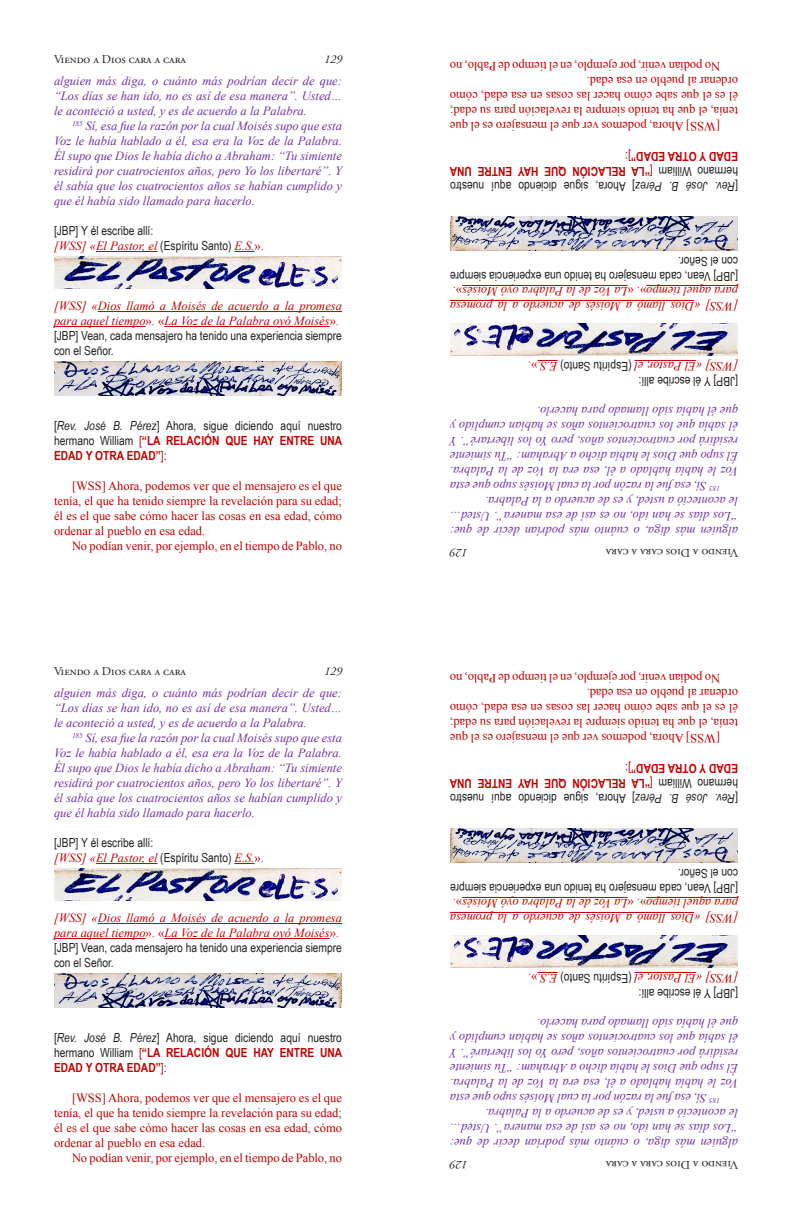
<style>
.page{position:relative;width:792px;height:1224px;background:#fff}
.page>*{position:absolute;margin:0;border:0;box-sizing:border-box;transform-origin:0 0}
.t1{font:italic 12.5px/15px "Times New Roman";color:#7030a0;text-align:justify}
.t2{font:12.5px/15px "Times New Roman";color:#c00000;text-align:justify}
.t3{font:12.5px/15px "Arial Narrow";color:#231f20}
.t4{font:italic 12.5px/15px "Times New Roman";color:#c00000}
.t5{font:12px "Adobe Garamond Pro";color:#231f20}
.t6{font:italic 12px "Adobe Garamond Pro";color:#231f20}
.s1{font-family:"Arial Narrow";font-style:normal;color:#231f20}
.s2{font-style:normal}
.s3{font-weight:700;color:#c00000}
.s4{color:#c00000}
.s5{font-style:italic}
</style>
<div class="page">
<hr style="left:96px;top:251px;width:61px;height:1px;background:#c00000">
<svg style="left:234px;top:251px;width:21px;height:1px"></svg>
<hr style="left:98px;top:311px;width:244px;height:1px;background:#c00000">
<hr style="left:54px;top:326px;width:92px;height:1px;background:#c00000">
<hr style="left:164px;top:326px;width:166px;height:1px;background:#c00000">
<img style="left:54px;top:257px;width:288px;height:31px">
<img style="left:54px;top:361px;width:288px;height:34px">
<hr style="left:635px;top:360px;width:61px;height:1px;background:#c00000">
<svg style="left:537px;top:360px;width:21px;height:1px"></svg>
<hr style="left:450px;top:300px;width:244px;height:1px;background:#c00000">
<hr style="left:646px;top:285px;width:92px;height:1px;background:#c00000">
<hr style="left:462px;top:285px;width:166px;height:1px;background:#c00000">
<img style="left:450px;top:324px;width:288px;height:31px">
<img style="left:450px;top:217px;width:288px;height:34px">
<hr style="left:96px;top:863px;width:61px;height:1px;background:#c00000">
<svg style="left:234px;top:863px;width:21px;height:1px"></svg>
<hr style="left:98px;top:923px;width:244px;height:1px;background:#c00000">
<hr style="left:54px;top:938px;width:92px;height:1px;background:#c00000">
<hr style="left:164px;top:938px;width:166px;height:1px;background:#c00000">
<img style="left:54px;top:869px;width:288px;height:31px">
<img style="left:54px;top:973px;width:288px;height:34px">
<hr style="left:635px;top:972px;width:61px;height:1px;background:#c00000">
<svg style="left:537px;top:972px;width:21px;height:1px"></svg>
<hr style="left:450px;top:912px;width:244px;height:1px;background:#c00000">
<hr style="left:646px;top:897px;width:92px;height:1px;background:#c00000">
<hr style="left:462px;top:897px;width:166px;height:1px;background:#c00000">
<img style="left:450px;top:936px;width:288px;height:31px">
<img style="left:450px;top:829px;width:288px;height:34px">
<p class="t5" style="left:54px;top:52px;width:134px">Viendo a Dios cara a cara</p>
<p class="t6" style="left:324px;top:52px;width:19px">129</p>
<p class="t1" style="left:54px;top:73px;width:290px">alguien más diga, o cuánto más podrían decir de que: “Los días se han ido, no es así de esa manera”. Usted… le aconteció a usted, y es de acuerdo a la Palabra.</p>
<p class="t1" style="left:54px;top:118px;width:290px;text-indent:18px"><sup>185</sup> Sí, esa fue la razón por la cual Moisés supo que esta Voz le había hablado a él, esa era la Voz de la Palabra.<br>Él supo que Dios le había dicho a Abraham: “Tu simiente residirá por cuatrocientos años, pero Yo los libertaré”. Y él sabía que los cuatrocientos años se habían cumplido y que él había sido llamado para hacerlo.</p>
<p class="t3" style="left:54px;top:223px;width:101px">[JBP] Y él escribe allí:</p>
<p class="t4" style="left:54px;top:238px;width:211px">[WSS] «El Pastor, el <span class="s1">(Espíritu Santo)</span> E.S.<span class="s2">».</span></p>
<p class="t4" style="left:54px;top:298px;width:290px">[WSS] «Dios llamó a Moisés de acuerdo a la promesa para aquel tiempo<span class="s2">». «</span>La Voz de la Palabra oyó Moisés<span class="s2">».</span></p>
<p class="t3" style="left:54px;top:328px;width:289px">[JBP] Vean, cada mensajero ha tenido una experiencia siempre con el Señor.</p>
<p class="t2" style="left:720px;top:74px;width:272px;rotate:-180deg">No podían venir, por ejemplo, en el tiempo de Pablo, no</p>
<p class="t2" style="left:738px;top:134px;width:290px;text-indent:18px;rotate:-180deg">[WSS] Ahora, podemos ver que el mensajero es el que tenía, el que ha tenido siempre la revelación para su edad; él es el que sabe cómo hacer las cosas en esa edad, cómo ordenar al pueblo en esa edad.</p>
<p class="t3" style="left:738px;top:179px;width:114px;rotate:-180deg">hermano William<br><span class="s3">EDAD Y OTRA EDAD”</span> :<span class="s4">]</span></p>
<p class="t3" style="left:738px;top:194px;width:290px;text-align:right;rotate:-180deg">[<span class="s5">Rev. José B. Pérez</span>] Ahora, sigue diciendo aquí nuestro <span class="s4">[</span><span class="s3">“LA RELACIÓN QUE HAY ENTRE UNA</span></p>
<p class="t3" style="left:738px;top:284px;width:289px;rotate:-180deg">[JBP] Vean, cada mensajero ha tenido una experiencia siempre con el Señor.</p>
<p class="t4" style="left:738px;top:314px;width:290px;rotate:-180deg">[WSS] «Dios llamó a Moisés de acuerdo a la promesa para aquel tiempo<span class="s2">». «</span>La Voz de la Palabra oyó Moisés<span class="s2">».</span></p>
<p class="t4" style="left:738px;top:374px;width:211px;rotate:-180deg">[WSS] «El Pastor, el <span class="s1">(Espíritu Santo)</span> E.S.<span class="s2">».</span></p>
<p class="t3" style="left:738px;top:389px;width:101px;rotate:-180deg">[JBP] Y él escribe allí:</p>
<p class="t1" style="left:738px;top:494px;width:290px;text-indent:18px;rotate:-180deg"><sup>185</sup> Sí, esa fue la razón por la cual Moisés supo que esta Voz le había hablado a él, esa era la Voz de la Palabra.<br>Él supo que Dios le había dicho a Abraham: “Tu simiente residirá por cuatrocientos años, pero Yo los libertaré”. Y él sabía que los cuatrocientos años se habían cumplido y que él había sido llamado para hacerlo.</p>
<p class="t3" style="left:54px;top:418px;width:290px;text-align:justify">[<span class="s5">Rev. José B. Pérez</span>] Ahora, sigue diciendo aquí nuestro hermano William <span class="s4">[</span><span class="s3">“LA RELACIÓN QUE HAY ENTRE UNA EDAD Y OTRA EDAD”</span><span class="s4">]</span>:</p>
<p class="t2" style="left:54px;top:478px;width:290px;text-indent:18px">[WSS] Ahora, podemos ver que el mensajero es el que tenía, el que ha tenido siempre la revelación para su edad; él es el que sabe cómo hacer las cosas en esa edad, cómo ordenar al pueblo en esa edad.</p>
<p class="t2" style="left:72px;top:538px;width:272px">No podían venir, por ejemplo, en el tiempo de Pablo, no</p>
<p class="t6" style="left:468px;top:560px;width:19px;rotate:-180deg">129</p>
<p class="t5" style="left:738px;top:560px;width:134px;rotate:-180deg">Viendo a Dios cara a cara</p>
<p class="t1" style="left:738px;top:539px;width:290px;rotate:-180deg">alguien más diga, o cuánto más podrían decir de que: “Los días se han ido, no es así de esa manera”. Usted… le aconteció a usted, y es de acuerdo a la Palabra.</p>
<p class="t5" style="left:54px;top:664px;width:134px">Viendo a Dios cara a cara</p>
<p class="t6" style="left:324px;top:664px;width:19px">129</p>
<p class="t1" style="left:54px;top:685px;width:290px">alguien más diga, o cuánto más podrían decir de que: “Los días se han ido, no es así de esa manera”. Usted… le aconteció a usted, y es de acuerdo a la Palabra.</p>
<p class="t1" style="left:54px;top:730px;width:290px;text-indent:18px"><sup>185</sup> Sí, esa fue la razón por la cual Moisés supo que esta Voz le había hablado a él, esa era la Voz de la Palabra.<br>Él supo que Dios le había dicho a Abraham: “Tu simiente residirá por cuatrocientos años, pero Yo los libertaré”. Y él sabía que los cuatrocientos años se habían cumplido y que él había sido llamado para hacerlo.</p>
<p class="t3" style="left:54px;top:835px;width:101px">[JBP] Y él escribe allí:</p>
<p class="t4" style="left:54px;top:850px;width:211px">[WSS] «El Pastor, el <span class="s1">(Espíritu Santo)</span> E.S.<span class="s2">».</span></p>
<p class="t4" style="left:54px;top:910px;width:290px">[WSS] «Dios llamó a Moisés de acuerdo a la promesa para aquel tiempo<span class="s2">». «</span>La Voz de la Palabra oyó Moisés<span class="s2">».</span></p>
<p class="t3" style="left:54px;top:940px;width:289px">[JBP] Vean, cada mensajero ha tenido una experiencia siempre con el Señor.</p>
<p class="t2" style="left:720px;top:686px;width:272px;rotate:-180deg">No podían venir, por ejemplo, en el tiempo de Pablo, no</p>
<p class="t2" style="left:738px;top:746px;width:290px;text-indent:18px;rotate:-180deg">[WSS] Ahora, podemos ver que el mensajero es el que tenía, el que ha tenido siempre la revelación para su edad; él es el que sabe cómo hacer las cosas en esa edad, cómo ordenar al pueblo en esa edad.</p>
<p class="t3" style="left:738px;top:791px;width:114px;rotate:-180deg">hermano William<br><span class="s3">EDAD Y OTRA EDAD”</span> :<span class="s4">]</span></p>
<p class="t3" style="left:738px;top:806px;width:290px;text-align:right;rotate:-180deg">[<span class="s5">Rev. José B. Pérez</span>] Ahora, sigue diciendo aquí nuestro <span class="s4">[</span><span class="s3">“LA RELACIÓN QUE HAY ENTRE UNA</span></p>
<p class="t3" style="left:738px;top:896px;width:289px;rotate:-180deg">[JBP] Vean, cada mensajero ha tenido una experiencia siempre con el Señor.</p>
<p class="t4" style="left:738px;top:926px;width:290px;rotate:-180deg">[WSS] «Dios llamó a Moisés de acuerdo a la promesa para aquel tiempo<span class="s2">». «</span>La Voz de la Palabra oyó Moisés<span class="s2">».</span></p>
<p class="t4" style="left:738px;top:986px;width:211px;rotate:-180deg">[WSS] «El Pastor, el <span class="s1">(Espíritu Santo)</span> E.S.<span class="s2">».</span></p>
<p class="t3" style="left:738px;top:1001px;width:101px;rotate:-180deg">[JBP] Y él escribe allí:</p>
<p class="t1" style="left:738px;top:1106px;width:290px;text-indent:18px;rotate:-180deg"><sup>185</sup> Sí, esa fue la razón por la cual Moisés supo que esta Voz le había hablado a él, esa era la Voz de la Palabra.<br>Él supo que Dios le había dicho a Abraham: “Tu simiente residirá por cuatrocientos años, pero Yo los libertaré”. Y él sabía que los cuatrocientos años se habían cumplido y que él había sido llamado para hacerlo.</p>
<p class="t3" style="left:54px;top:1030px;width:290px;text-align:justify">[<span class="s5">Rev. José B. Pérez</span>] Ahora, sigue diciendo aquí nuestro hermano William <span class="s4">[</span><span class="s3">“LA RELACIÓN QUE HAY ENTRE UNA EDAD Y OTRA EDAD”</span><span class="s4">]</span>:</p>
<p class="t2" style="left:54px;top:1090px;width:290px;text-indent:18px">[WSS] Ahora, podemos ver que el mensajero es el que tenía, el que ha tenido siempre la revelación para su edad; él es el que sabe cómo hacer las cosas en esa edad, cómo ordenar al pueblo en esa edad.</p>
<p class="t2" style="left:72px;top:1150px;width:272px">No podían venir, por ejemplo, en el tiempo de Pablo, no</p>
<p class="t6" style="left:468px;top:1172px;width:19px;rotate:-180deg">129</p>
<p class="t5" style="left:738px;top:1172px;width:134px;rotate:-180deg">Viendo a Dios cara a cara</p>
<p class="t1" style="left:738px;top:1151px;width:290px;rotate:-180deg">alguien más diga, o cuánto más podrían decir de que: “Los días se han ido, no es así de esa manera”. Usted… le aconteció a usted, y es de acuerdo a la Palabra.</p>
</div>
